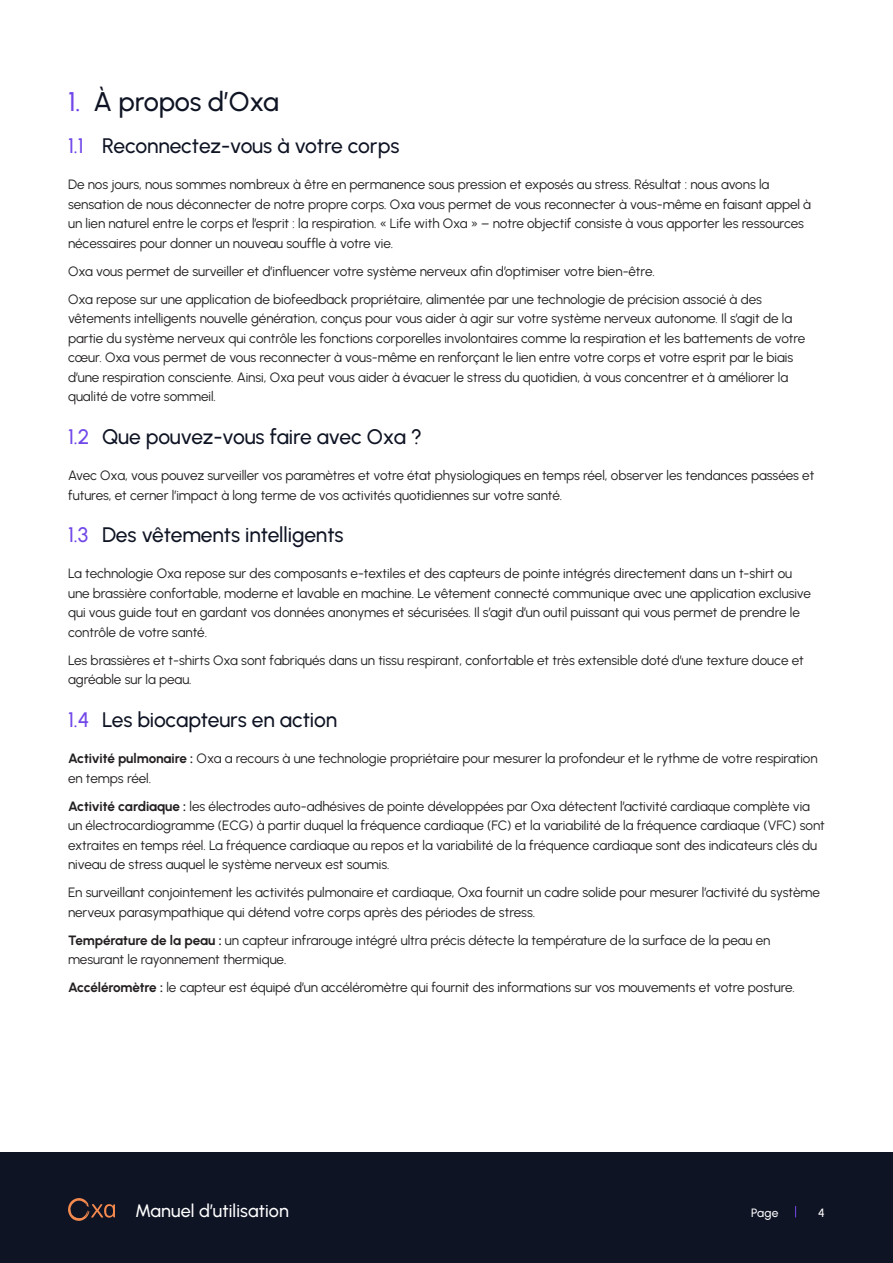
<style>
.page{position:relative;width:893px;height:1263px;background:#fff}
.page>*{position:absolute;margin:0;border:0;box-sizing:border-box;transform-origin:0 0}
.t1{font:500 27px "Urbanist";letter-spacing:-.005em;color:#0f1424}
.t2{font:500 21px "Urbanist";letter-spacing:-.01em;color:#0f1424}
.t3{font:500 18px "Urbanist";letter-spacing:.005em;color:#fff}
._03_Body{font:13.5px/19.5px "Urbanist";letter-spacing:-.005em;color:#231f20}
.t4{font:500 12px "Urbanist";color:#fff}
.s1{color:#7148e8}
.s2{font-weight:700}
</style>
<div class="page">
<div style="left:0;top:1152px;width:893px;height:111px;background:#0f1424"></div>
<svg style="left:68px;top:1198px;width:47px;height:23px"></svg>
<p class="t1" style="left:68px;top:84px;width:213px"><span class="s1">1.</span> À propos d’Oxa</p>
<p class="t2" style="left:68px;top:132px;width:333px"><span class="s1">1.1</span> Reconnectez-vous à votre corps</p>
<p class="_03_Body" style="left:68px;top:175px;width:745px">De nos jours, nous sommes nombreux à être en permanence sous pression et exposés au stress. Résultat : nous avons la sensation de nous déconnecter de notre propre corps. Oxa vous permet de vous reconnecter à vous-même en faisant appel à un lien naturel entre le corps et l’esprit : la respiration. « Life with Oxa » – notre objectif consiste à vous apporter les ressources nécessaires pour donner un nouveau souffle à votre vie.</p>
<p class="_03_Body" style="left:68px;top:261px;width:588px">Oxa vous permet de surveiller et d’influencer votre système nerveux afin d’optimiser votre bien-être.</p>
<p class="_03_Body" style="left:68px;top:289px;width:739px">Oxa repose sur une application de biofeedback propriétaire, alimentée par une technologie de précision associé à des vêtements intelligents nouvelle génération, conçus pour vous aider à agir sur votre système nerveux autonome. Il s’agit de la partie du système nerveux qui contrôle les fonctions corporelles involontaires comme la respiration et les battements de votre cœur. Oxa vous permet de vous reconnecter à vous-même en renforçant le lien entre votre corps et votre esprit par le biais d’une respiration consciente. Ainsi, Oxa peut vous aider à évacuer le stress du quotidien, à vous concentrer et à améliorer la qualité de votre sommeil.</p>
<p class="t2" style="left:68px;top:423px;width:355px"><span class="s1">1.2</span> Que pouvez-vous faire avec Oxa ?</p>
<p class="_03_Body" style="left:68px;top:465px;width:748px">Avec Oxa, vous pouvez surveiller vos paramètres et votre état physiologiques en temps réel, observer les tendances passées et futures, et cerner l’impact à long terme de vos activités quotidiennes sur votre santé.</p>
<p class="t2" style="left:68px;top:521px;width:277px"><span class="s1">1.3</span> Des vêtements intelligents</p>
<p class="_03_Body" style="left:68px;top:563px;width:744px">La technologie Oxa repose sur des composants e-textiles et des capteurs de pointe intégrés directement dans un t-shirt ou une brassière confortable, moderne et lavable en machine. Le vêtement connecté communique avec une application exclusive qui vous guide tout en gardant vos données anonymes et sécurisées. Il s’agit d’un outil puissant qui vous permet de prendre le contrôle de votre santé.</p>
<p class="_03_Body" style="left:68px;top:650px;width:737px">Les brassières et t-shirts Oxa sont fabriqués dans un tissu respirant, confortable et très extensible doté d’une texture douce et agréable sur la peau.</p>
<p class="t2" style="left:68px;top:705px;width:271px"><span class="s1">1.4</span> Les biocapteurs en action</p>
<p class="_03_Body" style="left:68px;top:748px;width:751px"><span class="s2">Activité pulmonaire :</span> Oxa a recours à une technologie propriétaire pour mesurer la profondeur et le rythme de votre respiration en temps réel.</p>
<p class="_03_Body" style="left:68px;top:796px;width:758px"><span class="s2">Activité cardiaque :</span> les électrodes auto-adhésives de pointe développées par Oxa détectent l’activité cardiaque complète via un électrocardiogramme (ECG) à partir duquel la fréquence cardiaque (FC) et la variabilité de la fréquence cardiaque (VFC) sont extraites en temps réel. La fréquence cardiaque au repos et la variabilité de la fréquence cardiaque sont des indicateurs clés du niveau de stress auquel le système nerveux est soumis.</p>
<p class="_03_Body" style="left:68px;top:882px;width:753px">En surveillant conjointement les activités pulmonaire et cardiaque, Oxa fournit un cadre solide pour mesurer l’activité du système nerveux parasympathique qui détend votre corps après des périodes de stress.</p>
<p class="_03_Body" style="left:68px;top:930px;width:704px"><span class="s2">Température de la peau :</span> un capteur infrarouge intégré ultra précis détecte la température de la surface de la peau en mesurant le rayonnement thermique.</p>
<p class="_03_Body" style="left:68px;top:977px;width:728px"><span class="s2">Accéléromètre :</span> le capteur est équipé d’un accéléromètre qui fournit des informations sur vos mouvements et votre posture.</p>
<h3 class="t3" style="left:135px;top:1199px;width:155px">Manuel d’utilisation</h3>
<p class="t4" style="left:751px;top:1205px;width:29px">Page</p>
<p class="t4" style="left:818px;top:1205px;width:8px">4</p>
</div>
